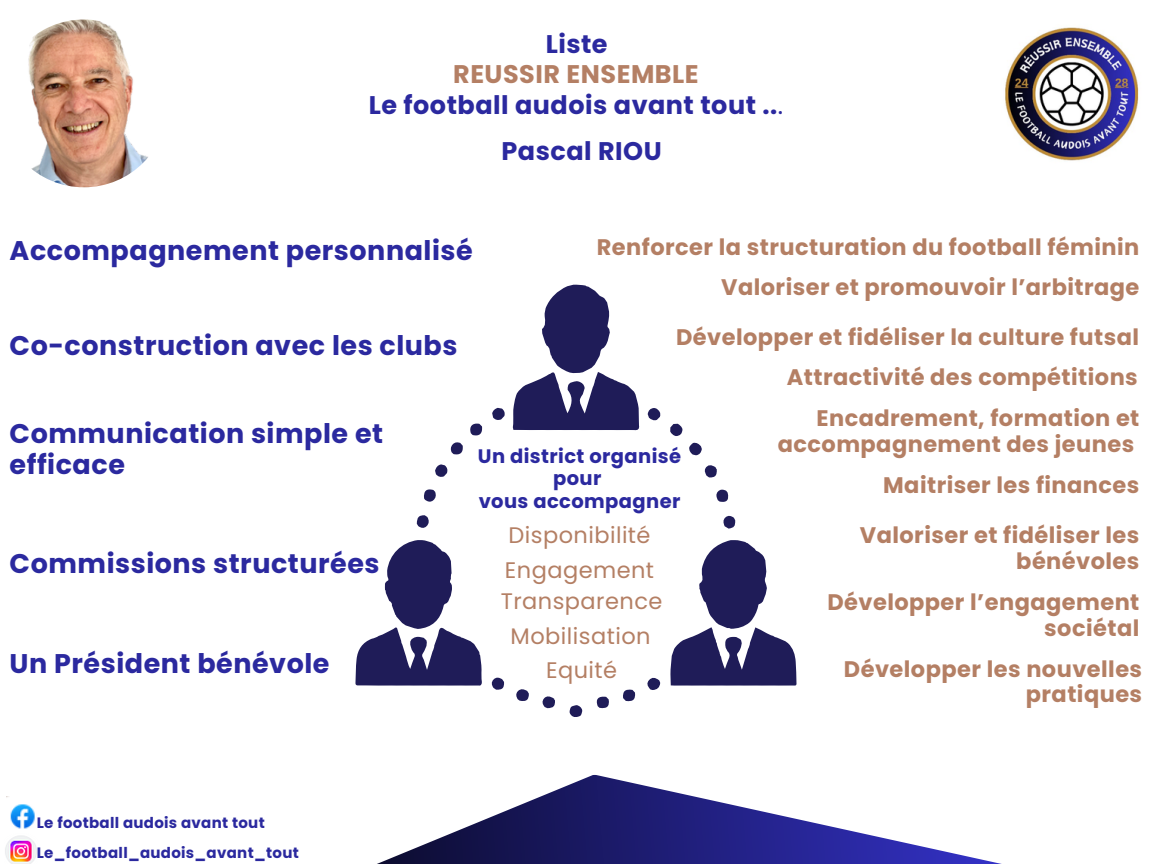
<style>
.page{position:relative;width:1152px;height:864px;background:#fff}
.page>*{position:absolute;margin:0;border:0;box-sizing:border-box;transform-origin:0 0}
.t1{font:700 27px/31.5px "Poppins";letter-spacing:.02em;color:#2b299f}
.t2{font:700 25.5px/30.3px "Poppins";letter-spacing:.02em;color:#2b299f;text-align:center}
.t3{font:700 22.5px/25.8px "Poppins";letter-spacing:.02em;color:#b47f64;text-align:right}
.t4{font:22.5px "Poppins";letter-spacing:.02em;color:#b47f64}
.t5{font:700 19.5px/22.5px "Poppins";letter-spacing:.02em;color:#2b299f;text-align:center}
.t6{font:700 15px "Poppins";letter-spacing:.02em;color:#2b299f}
.s1{color:#b47f64}
.s2{font-weight:400}
</style>
<div class="page">
<img style="left:6px;top:796px;width:29px;height:33px">
<img style="left:5px;top:835px;width:32px;height:29px">
<svg style="left:670px;top:540px;width:127px;height:146px"></svg>
<svg style="left:513px;top:285px;width:127px;height:145px"></svg>
<svg style="left:355px;top:540px;width:127px;height:146px"></svg>
<svg style="left:417px;top:515px;width:12px;height:13px"></svg>
<svg style="left:704px;top:465px;width:13px;height:13px"></svg>
<svg style="left:516px;top:689px;width:13px;height:12px"></svg>
<svg style="left:647px;top:677px;width:13px;height:13px"></svg>
<svg style="left:648px;top:408px;width:13px;height:13px"></svg>
<svg style="left:570px;top:705px;width:12px;height:12px"></svg>
<svg style="left:689px;top:442px;width:13px;height:13px"></svg>
<svg style="left:424px;top:489px;width:12px;height:13px"></svg>
<svg style="left:670px;top:424px;width:12px;height:12px"></svg>
<svg style="left:450px;top:423px;width:33px;height:32px"></svg>
<svg style="left:716px;top:489px;width:13px;height:13px"></svg>
<svg style="left:492px;top:408px;width:13px;height:12px"></svg>
<svg style="left:723px;top:515px;width:12px;height:14px"></svg>
<svg style="left:542px;top:696px;width:13px;height:12px"></svg>
<svg style="left:435px;top:464px;width:13px;height:13px"></svg>
<svg style="left:623px;top:689px;width:13px;height:13px"></svg>
<svg style="left:596px;top:696px;width:13px;height:13px"></svg>
<svg style="left:491px;top:677px;width:13px;height:13px"></svg>
<img style="left:1005px;top:27px;width:134px;height:134px">
<img style="left:0;top:19px;width:168px;height:168px;border-radius:50%">
<svg style="left:377px;top:775px;width:625px;height:89px"></svg>
<h3 class="t2" style="left:369px;top:29px;width:416px">Liste<br><span class="s1">REUSSIR ENSEMBLE<br></span>Le football audois avant tout ..<span class="s2">.</span></h3>
<h4 class="t1" style="left:10px;top:235px;width:465px">Accompagnement personnalisé</h4>
<h4 class="t1" style="left:10px;top:330px;width:449px">Co-construction avec les clubs</h4>
<h1 class="t2" style="left:501px;top:136px;width:162px">Pascal RIOU</h1>
<h1 class="t3" style="left:597px;top:234px;width:544px">Renforcer la structuration du football féminin</h1>
<h3 class="t3" style="left:721px;top:274px;width:420px">Valoriser et promouvoir l’arbitrage</h3>
<h1 class="t3" style="left:676px;top:324px;width:464px">Développer et fidéliser la culture futsal</h1>
<h3 class="t3" style="left:787px;top:364px;width:352px">Attractivité des compétitions</h3>
<p class="t1" style="left:10px;top:417px;width:375px">Communication simple et efficace</p>
<h3 class="t1" style="left:10px;top:548px;width:372px">Commissions structurées</h3>
<p class="t1" style="left:10px;top:648px;width:321px">Un Président bénévole</p>
<h3 class="t6" style="left:37px;top:812px;width:229px">Le football audois avant tout</h3>
<p class="t6" style="left:37px;top:842px;width:263px">Le_football_audois_avant_tout</p>
<h5 class="t5" style="left:478px;top:445px;width:205px">Un district organisé pour<br>vous accompagner</h5>
<h4 class="t4" style="left:509px;top:519px;width:143px">Disponibilité</h4>
<h3 class="t4" style="left:505px;top:554px;width:151px">Engagement</h3>
<h4 class="t4" style="left:501px;top:585px;width:163px">Transparence</h4>
<h4 class="t4" style="left:511px;top:620px;width:141px">Mobilisation</h4>
<h1 class="t4" style="left:546px;top:655px;width:73px">Equité</h1>
<p class="t3" style="left:778px;top:406px;width:363px">Encadrement, formation et accompagnement des jeunes</p>
<h3 class="t3" style="left:883px;top:472px;width:258px">Maitriser les finances</h3>
<h3 class="t3" style="left:860px;top:522px;width:281px">Valoriser et fidéliser les bénévoles</h3>
<h3 class="t3" style="left:827px;top:589px;width:314px">Développer l’engagement sociétal</h3>
<h1 class="t3" style="left:844px;top:656px;width:300px">Développer les nouvelles pratiques</h1>
</div>
